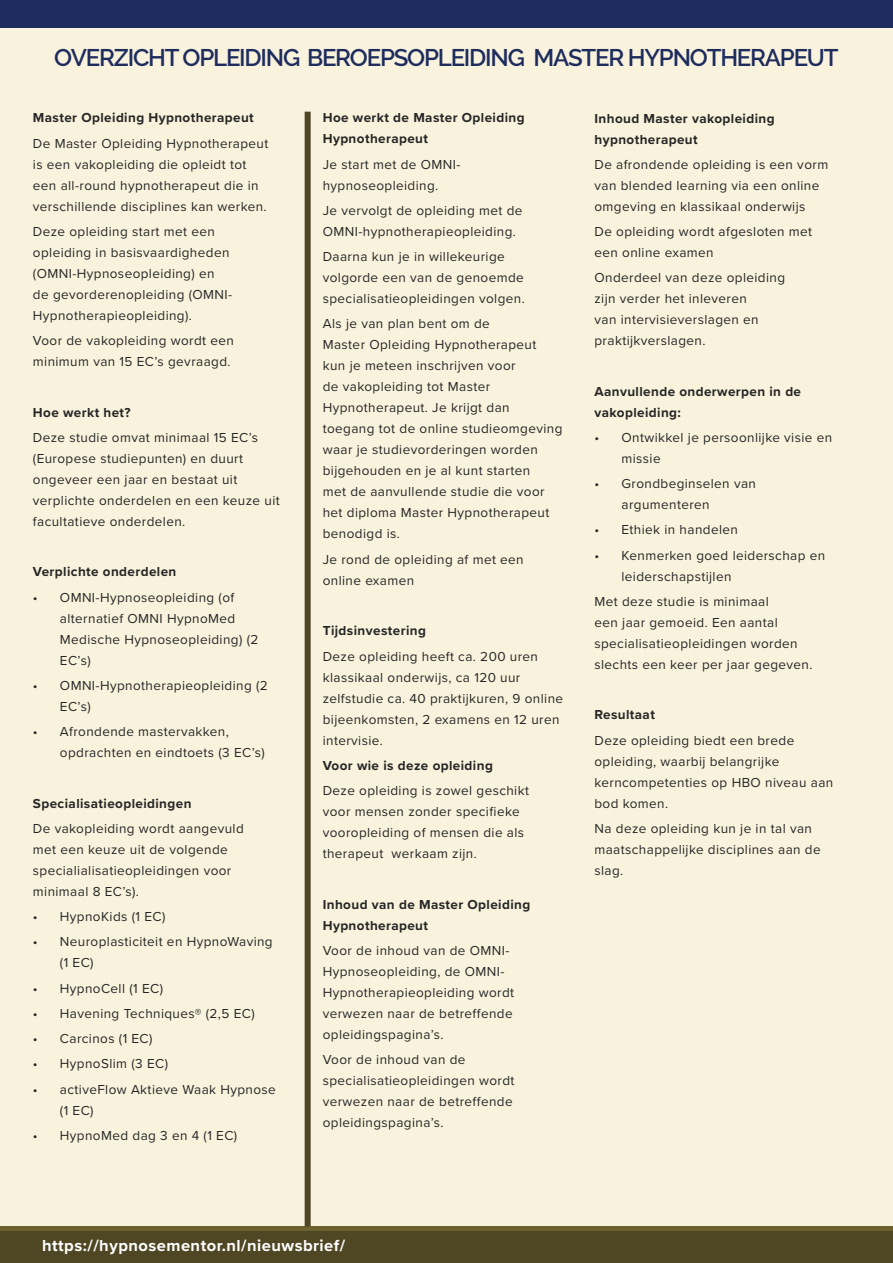
<style>
.page{position:relative;width:893px;height:1263px;background:#fff}
.page>*{position:absolute;margin:0;border:0;box-sizing:border-box;transform-origin:0 0}
.Hoofdstuktitel_layou{font:600 24px "Raleway";letter-spacing:-.05em;color:#1f2d5e}
.t1{font:700 16.5px "Proxima Nova";letter-spacing:.03em;color:#fff}
.Title_lesstof{font:13.5px/21px "Proxima Nova";letter-spacing:.03em;color:#262626}
.Title_lesstof-2{font:700 13.5px/21px "Proxima Nova";letter-spacing:.03em;color:#262626}
</style>
<div class="page">
<div style="left:0;top:1226px;width:893px;height:37px;background:#4f4724"></div>
<div style="left:0;top:0;width:893px;height:28px;background:#1f2d5e"></div>
<div style="left:0;top:28px;width:893px;height:1202px;background:#f9f3dd"></div>
<div style="left:305px;top:112px;width:6px;height:1114px;background:#4f4724"></div>
<p class="Hoofdstuktitel_layou" style="left:54px;top:44px;width:786px">OVERZICHT OPLEIDING BEROEPSOPLEIDING MASTER HYPNOTHERAPEUT</p>
<p class="Title_lesstof-2" style="left:33px;top:107px;width:222px">Master Opleiding Hypnotherapeut</p>
<p class="Title_lesstof" style="left:33px;top:132px;width:237px">De Master Opleiding Hypnotherapeut is een vakopleiding die opleidt tot een all-round hypnotherapeut die in verschillende disciplines kan werken.</p>
<p class="Title_lesstof" style="left:33px;top:220px;width:201px">Deze opleiding start met een opleiding in basisvaardigheden (OMNI-Hypnoseopleiding) en de gevorderenopleiding (OMNI-<br>Hypnotherapieopleiding).</p>
<p class="Title_lesstof" style="left:33px;top:330px;width:202px">Voor de vakopleiding wordt een minimum van 15 EC’s gevraagd.</p>
<p class="Title_lesstof-2" style="left:33px;top:401px;width:99px">Hoe werkt het?</p>
<p class="Title_lesstof" style="left:33px;top:426px;width:248px">Deze studie omvat minimaal 15 EC’s (Europese studiepunten) en duurt ongeveer een jaar en bestaat uit verplichte onderdelen en een keuze uit facultatieve onderdelen.</p>
<p class="Title_lesstof-2" style="left:33px;top:561px;width:145px">Verplichte onderdelen</p>
<p class="Title_lesstof" style="left:60px;top:586px;width:200px;text-indent:-27px">• OMNI-Hypnoseopleiding (of alternatief OMNI HypnoMed<br>Medische Hypnoseopleiding) (2<br>EC’s)</p>
<p class="Title_lesstof" style="left:60px;top:674px;width:209px;text-indent:-27px">• OMNI-Hypnotherapieopleiding (2<br>EC’s)</p>
<p class="Title_lesstof" style="left:60px;top:720px;width:206px;text-indent:-27px">• Afrondende mastervakken, opdrachten en eindtoets (3 EC’s)</p>
<p class="Title_lesstof-2" style="left:33px;top:792px;width:160px">Specialisatieopleidingen</p>
<p class="Title_lesstof" style="left:33px;top:817px;width:212px">De vakopleiding wordt aangevuld met een keuze uit de volgende specialialisatieopleidingen voor minimaal 8 EC’s).</p>
<p class="Title_lesstof" style="left:33px;top:905px;width:134px">• HypnoKids (1 EC)</p>
<p class="Title_lesstof" style="left:60px;top:931px;width:214px;text-indent:-27px">• Neuroplasticiteit en HypnoWaving (1 EC)</p>
<p class="Title_lesstof" style="left:33px;top:977px;width:132px">• HypnoCell (1 EC)</p>
<p class="Title_lesstof" style="left:33px;top:1002px;width:223px">• Havening Techniques® (2,5 EC)</p>
<p class="Title_lesstof" style="left:33px;top:1027px;width:121px">• Carcinos (1 EC)</p>
<p class="Title_lesstof" style="left:33px;top:1053px;width:137px">• HypnoSlim (3 EC)</p>
<p class="Title_lesstof" style="left:60px;top:1078px;width:217px;text-indent:-27px">• activeFlow Aktieve Waak Hypnose (1 EC)</p>
<p class="Title_lesstof" style="left:33px;top:1124px;width:206px">• HypnoMed dag 3 en 4 (1 EC)</p>
<p class="Title_lesstof-2" style="left:323px;top:107px;width:203px">Hoe werkt de Master Opleiding<br>Hypnotherapeut</p>
<p class="Title_lesstof" style="left:323px;top:153px;width:139px">Je start met de OMNI&shy;hypnoseopleiding.</p>
<p class="Title_lesstof" style="left:323px;top:199px;width:201px">Je vervolgt de opleiding met de<br>OMNI-hypnotherapieopleiding.</p>
<p class="Title_lesstof" style="left:323px;top:245px;width:204px">Daarna kun je in willekeurige volgorde een van de genoemde specialisatieopleidingen volgen.</p>
<p class="Title_lesstof" style="left:323px;top:313px;width:241px">Als je van plan bent om de<br>Master Opleiding Hypnotherapeut kun je meteen inschrijven voor<br>de vakopleiding tot Master<br>Hypnotherapeut. Je krijgt dan toegang tot de online studieomgeving waar je studievorderingen worden bijgehouden en je al kunt starten<br>met de aanvullende studie die voor het diploma Master Hypnotherapeut benodigd is.</p>
<p class="Title_lesstof" style="left:323px;top:548px;width:202px">Je rond de opleiding af met een online examen</p>
<p class="Title_lesstof-2" style="left:323px;top:620px;width:105px">Tijdsinvestering</p>
<p class="Title_lesstof" style="left:323px;top:645px;width:242px">Deze opleiding heeft ca. 200 uren klassikaal onderwijs, ca 120 uur zelfstudie ca. 40 praktijkuren, 9 online bijeenkomsten, 2 examens en 12 uren intervisie.</p>
<p class="Title_lesstof-2" style="left:323px;top:754px;width:172px">Voor wie is deze opleiding</p>
<p class="Title_lesstof" style="left:323px;top:779px;width:208px">Deze opleiding is zowel geschikt voor mensen zonder specifieke vooropleiding of mensen die als therapeut werkaam zijn.</p>
<p class="Title_lesstof-2" style="left:323px;top:893px;width:209px">Inhoud van de Master Opleiding<br>Hypnotherapeut</p>
<p class="Title_lesstof" style="left:323px;top:939px;width:193px">Voor de inhoud van de OMNI-<br>Hypnoseopleiding, de OMNI-<br>Hypnotherapieopleiding wordt verwezen naar de betreffende opleidingspagina’s.</p>
<p class="Title_lesstof" style="left:323px;top:1048px;width:193px">Voor de inhoud van de specialisatieopleidingen wordt verwezen naar de betreffende opleidingspagina’s.</p>
<p class="Title_lesstof-2" style="left:594px;top:107px;width:182px">Inhoud Master vakopleiding hypnotherapeut</p>
<p class="Title_lesstof" style="left:594px;top:153px;width:235px">De afrondende opleiding is een vorm van blended learning via een online omgeving en klassikaal onderwijs</p>
<p class="Title_lesstof" style="left:594px;top:220px;width:219px">De opleiding wordt afgesloten met een online examen</p>
<p class="Title_lesstof" style="left:594px;top:267px;width:192px">Onderdeel van deze opleiding zijn verder het inleveren<br>van intervisieverslagen en praktijkverslagen.</p>
<p class="Title_lesstof-2" style="left:594px;top:381px;width:208px">Aanvullende onderwerpen in de vakopleiding:</p>
<p class="Title_lesstof" style="left:621px;top:426px;width:212px;text-indent:-27px">• Ontwikkel je persoonlijke visie en missie</p>
<p class="Title_lesstof" style="left:621px;top:472px;width:136px;text-indent:-27px">• Grondbeginselen van argumenteren</p>
<p class="Title_lesstof" style="left:594px;top:519px;width:145px">• Ethiek in handelen</p>
<p class="Title_lesstof" style="left:621px;top:544px;width:205px;text-indent:-27px">• Kenmerken goed leiderschap en leiderschapstijlen</p>
<p class="Title_lesstof" style="left:594px;top:590px;width:219px">Met deze studie is minimaal<br>een jaar gemoeid. Een aantal specialisatieopleidingen worden slechts een keer per jaar gegeven.</p>
<p class="Title_lesstof-2" style="left:594px;top:704px;width:62px">Resultaat</p>
<p class="Title_lesstof" style="left:594px;top:729px;width:240px">Deze opleiding biedt een brede opleiding, waarbij belangrijke kerncompetenties op HBO niveau aan bod komen.</p>
<p class="Title_lesstof" style="left:594px;top:817px;width:228px">Na deze opleiding kun je in tal van maatschappelijke disciplines aan de slag.</p>
<p class="t1" style="left:42px;top:1233px;width:305px">https://hypnosementor.nl/nieuwsbrief/</p>
</div>
